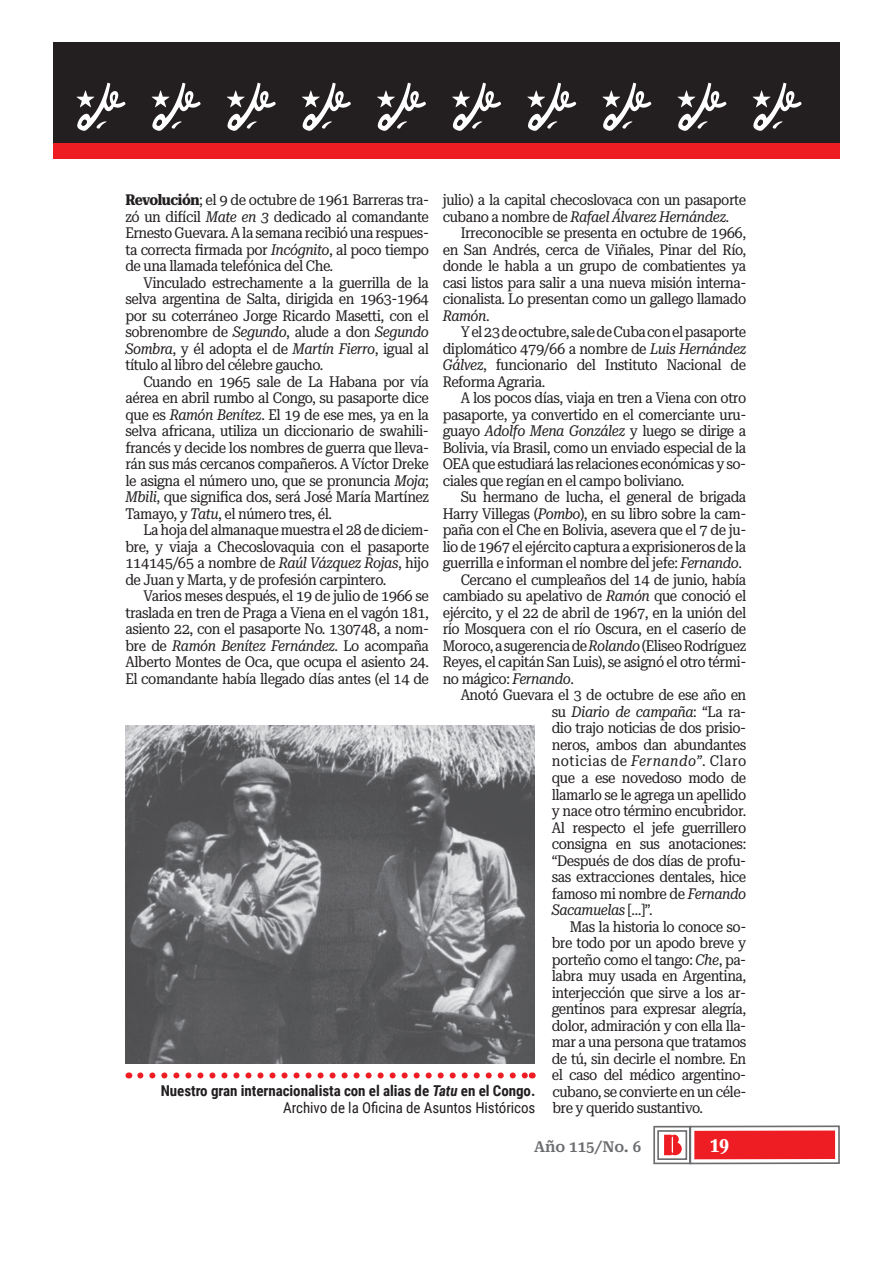
<style>
.page{position:relative;width:893px;height:1276px;background:#fff}
.page>*{position:absolute;margin:0;border:0;box-sizing:border-box;transform-origin:0 0}
.t1{font:700 ultra-condensed 21px "Roboto Serif 120 pt";color:#fff}
.t2{font:15px/16.5px "Roboto Serif 28 pt Condensed";letter-spacing:-.03em;color:#231f20;text-align:justify}
.t3{font:700 15px/16.5px "Roboto Condensed";letter-spacing:-.005em;color:#231f20;text-align:right}
.t4{font:italic 15px "Roboto Serif 28 pt Condensed";letter-spacing:-.03em;color:#231f20}
.t5{font:15px "Roboto Serif 28 pt Condensed";letter-spacing:.03em;color:#231f20}
.t6{font:600 15px "Roboto Serif";color:#6c6d70}
.s1{font-weight:700}
.s2{font-style:italic}
.s3{font-style:normal}
.s4{font-weight:400}
</style>
<div class="page">
<svg style="left:653px;top:1125px;width:187px;height:40px"></svg>
<div style="left:694px;top:1130px;width:141px;height:29px;background:#ee1d23"></div>
<svg style="left:140px;top:1072px;width:386px;height:6px"></svg>
<img style="left:125px;top:725px;width:410px;height:338px">
<div style="left:53px;top:43px;width:787px;height:101px;background:#231f20"></div>
<div style="left:53px;top:144px;width:787px;height:15px;background:#ee1d23"></div>
<svg style="left:77px;top:83px;width:48px;height:48px"></svg>
<svg style="left:152px;top:83px;width:49px;height:48px"></svg>
<svg style="left:227px;top:83px;width:49px;height:48px"></svg>
<svg style="left:302px;top:83px;width:49px;height:48px"></svg>
<svg style="left:377px;top:83px;width:49px;height:48px"></svg>
<svg style="left:452px;top:83px;width:49px;height:48px"></svg>
<svg style="left:527px;top:83px;width:49px;height:48px"></svg>
<svg style="left:602px;top:83px;width:49px;height:48px"></svg>
<svg style="left:677px;top:83px;width:49px;height:48px"></svg>
<svg style="left:753px;top:83px;width:49px;height:48px"></svg>
<p class="t2" style="left:125px;top:192px;width:305px"><span class="s1">Revolución</span>; el 9 de octubre de 1961 Barreras tra&shy;zó un difícil <span class="s2">Mate en 3</span> dedicado al comandante Ernesto Guevara. A la semana recibió una respues&shy;ta correcta firmada por <span class="s2">Incógnito</span>, al poco tiempo de una llamada telefónica del Che<span class="s2">.</span></p>
<p class="t2" style="left:125px;top:274px;width:305px;text-indent:18px">Vinculado estrechamente a la guerrilla de la selva argentina de Salta, dirigida en 1963-1964 por su coterráneo Jorge Ricardo Masetti, con el sobrenombre de <span class="s2">Segundo</span>, alude a don <span class="s2">Segundo Sombra</span>, y él adopta el de <span class="s2">Martín Fierro</span>, igual al título al libro del célebre gaucho.</p>
<p class="t2" style="left:125px;top:373px;width:305px;text-indent:18px">Cuando en 1965 sale de La Habana por vía aérea en abril rumbo al Congo, su pasaporte dice que es <span class="s2">Ramón Benítez</span>. El 19 de ese mes, ya en la selva africana, utiliza un diccionario de swahili&shy;francés y decide los nombres de guerra que lleva&shy;rán sus más cercanos compañeros. A Víctor Dreke le asigna el número uno, que se pronuncia <span class="s2">Moja</span>; <span class="s2">Mbili</span>, que significa dos, será José María Martínez Tamayo, y <span class="s2">Tatu</span>, el número tres, él.</p>
<p class="t2" style="left:125px;top:522px;width:305px;text-indent:18px">La hoja del almanaque muestra el 28 de diciem&shy;bre, y viaja a Checoslovaquia con el pasaporte 114145/65 a nombre de <span class="s2">Raúl Vázquez Rojas</span>, hijo de Juan y Marta, y de profesión carpintero.</p>
<p class="t2" style="left:125px;top:588px;width:305px;text-indent:18px">Varios meses después, el 19 de julio de 1966 se traslada en tren de Praga a Viena en el vagón 181, asiento 22, con el pasaporte No. 130748, a nom&shy;bre de <span class="s2">Ramón Benítez Fernández</span>. Lo acompaña Alberto Montes de Oca, que ocupa el asiento 24.<br>El comandante había llegado días antes (el 14 de</p>
<p class="t2" style="left:443px;top:192px;width:305px">julio) a la capital checoslovaca con un pasaporte cubano a nombre de <span class="s2">Rafael Álvarez Hernández.</span></p>
<p class="t2" style="left:443px;top:225px;width:305px;text-indent:18px">Irreconocible se presenta en octubre de 1966, en San Andrés, cerca de Viñales, Pinar del Río, donde le habla a un grupo de combatientes ya casi listos para salir a una nueva misión interna&shy;cionalista. Lo presentan como un gallego llamado <span class="s2">Ramón</span>.</p>
<p class="t2" style="left:443px;top:324px;width:305px;text-indent:18px">Y el 23 de octubre, sale de Cuba con el pasaporte diplomático 479/66 a nombre de <span class="s2">Luis Hernández Gálvez</span>, funcionario del Instituto Nacional de Reforma Agraria.</p>
<p class="t2" style="left:443px;top:390px;width:305px;text-indent:18px">A los pocos días, viaja en tren a Viena con otro pasaporte, ya convertido en el comerciante uru&shy;guayo <span class="s2">Adolfo Mena González</span> y luego se dirige a Bolivia, vía Brasil, como un enviado especial de la OEA que estudiará las relaciones económicas y so&shy;ciales que regían en el campo boliviano.</p>
<p class="t2" style="left:461px;top:489px;width:287px">Su hermano de lucha, el general de brigada</p>
<p class="t2" style="left:443px;top:505px;width:305px">Harry Villegas (<span class="s2">Pombo</span>), en su libro sobre la cam-</p>
<p class="t2" style="left:443px;top:522px;width:305px">paña con el Che en Bolivia, asevera que el 7 de ju-</p>
<p class="t2" style="left:443px;top:538px;width:305px">lio de 1967 el ejército captura a exprisioneros de la</p>
<p class="t2" style="left:443px;top:555px;width:301px">guerrilla e informan el nombre del jefe: <span class="s2">Fernando</span>.</p>
<p class="t2" style="left:461px;top:571px;width:287px">Cercano el cumpleaños del 14 de junio, había</p>
<p class="t2" style="left:443px;top:588px;width:305px">cambiado su apelativo de <span class="s2">Ramón</span> que conoció el</p>
<p class="t2" style="left:443px;top:604px;width:305px">ejército<span class="s2">,</span> y el 22 de abril de 1967, en la unión del</p>
<p class="t2" style="left:443px;top:621px;width:305px">río Mosquera con el río Oscura, en el caserío de</p>
<p class="t2" style="left:443px;top:637px;width:305px">Moroco, a sugerencia de <span class="s2">Rolando</span> (Eliseo Rodríguez</p>
<p class="t2" style="left:443px;top:654px;width:305px">Reyes, el capitán San Luis), se asignó el otro térmi-</p>
<p class="t2" style="left:443px;top:670px;width:133px">no mágico: <span class="s2">Fernando</span>.</p>
<p class="t2" style="left:461px;top:687px;width:287px">Anotó Guevara el 3 de octubre de ese año en</p>
<p class="t4" style="left:552px;top:703px;width:196px"><span class="s3">su</span> Diario de campaña<span class="s3">: “La ra-</span></p>
<p class="t2" style="left:552px;top:720px;width:196px">dio trajo noticias de dos prisio-</p>
<p class="t2" style="left:552px;top:736px;width:196px">neros, ambos dan abundantes</p>
<p class="t5" style="left:552px;top:752px;width:196px">noticias de <span class="s2">Fernando”</span>. Claro</p>
<p class="t2" style="left:552px;top:769px;width:196px">que a ese novedoso modo de</p>
<p class="t2" style="left:552px;top:786px;width:196px">llamarlo se le agrega un apellido</p>
<p class="t2" style="left:552px;top:802px;width:196px">y nace otro término encubridor.</p>
<p class="t2" style="left:552px;top:819px;width:196px">Al respecto el jefe guerrillero</p>
<p class="t2" style="left:552px;top:835px;width:196px">consigna en sus anotaciones:</p>
<p class="t2" style="left:552px;top:852px;width:196px">“Después de dos días de profu-</p>
<p class="t2" style="left:552px;top:868px;width:196px">sas extracciones dentales, hice</p>
<p class="t2" style="left:552px;top:885px;width:196px">famoso mi nombre de <span class="s2">Fernando</span></p>
<p class="t4" style="left:552px;top:901px;width:102px">Sacamuelas <span class="s3">[…]”.</span></p>
<p class="t2" style="left:570px;top:918px;width:178px">Mas la historia lo conoce so-</p>
<p class="t2" style="left:552px;top:934px;width:196px">bre todo por un apodo breve y</p>
<p class="t2" style="left:552px;top:951px;width:196px">porteño como el tango: <span class="s2">Che</span>, pa-</p>
<p class="t2" style="left:552px;top:967px;width:196px">labra muy usada en Argentina,</p>
<p class="t2" style="left:552px;top:984px;width:196px">interjección que sirve a los ar-</p>
<p class="t2" style="left:552px;top:1000px;width:196px">gentinos para expresar alegría,</p>
<p class="t2" style="left:552px;top:1017px;width:196px">dolor, admiración y con ella lla-</p>
<p class="t2" style="left:552px;top:1033px;width:196px">mar a una persona que tratamos</p>
<p class="t2" style="left:552px;top:1050px;width:196px">de tú, sin decirle el nombre. En</p>
<p class="t2" style="left:552px;top:1066px;width:196px">el caso del médico argentino-</p>
<p class="t2" style="left:552px;top:1083px;width:195px">cubano, se convierte en un céle-</p>
<p class="t2" style="left:552px;top:1099px;width:152px">bre y querido sustantivo.</p>
<p class="t3" style="left:161px;top:1083px;width:376px">Nuestro gran internacionalista con el alias de <span class="s2">Tatu</span> en el Congo.<br><span class="s4">Archivo de la Oficina de Asuntos Históricos</span></p>
<p class="t6" style="left:534px;top:1138px;width:109px">Año 115/No. 6</p>
<h1 class="t1" style="left:710px;top:1132px;width:20px">19</h1>
</div>
